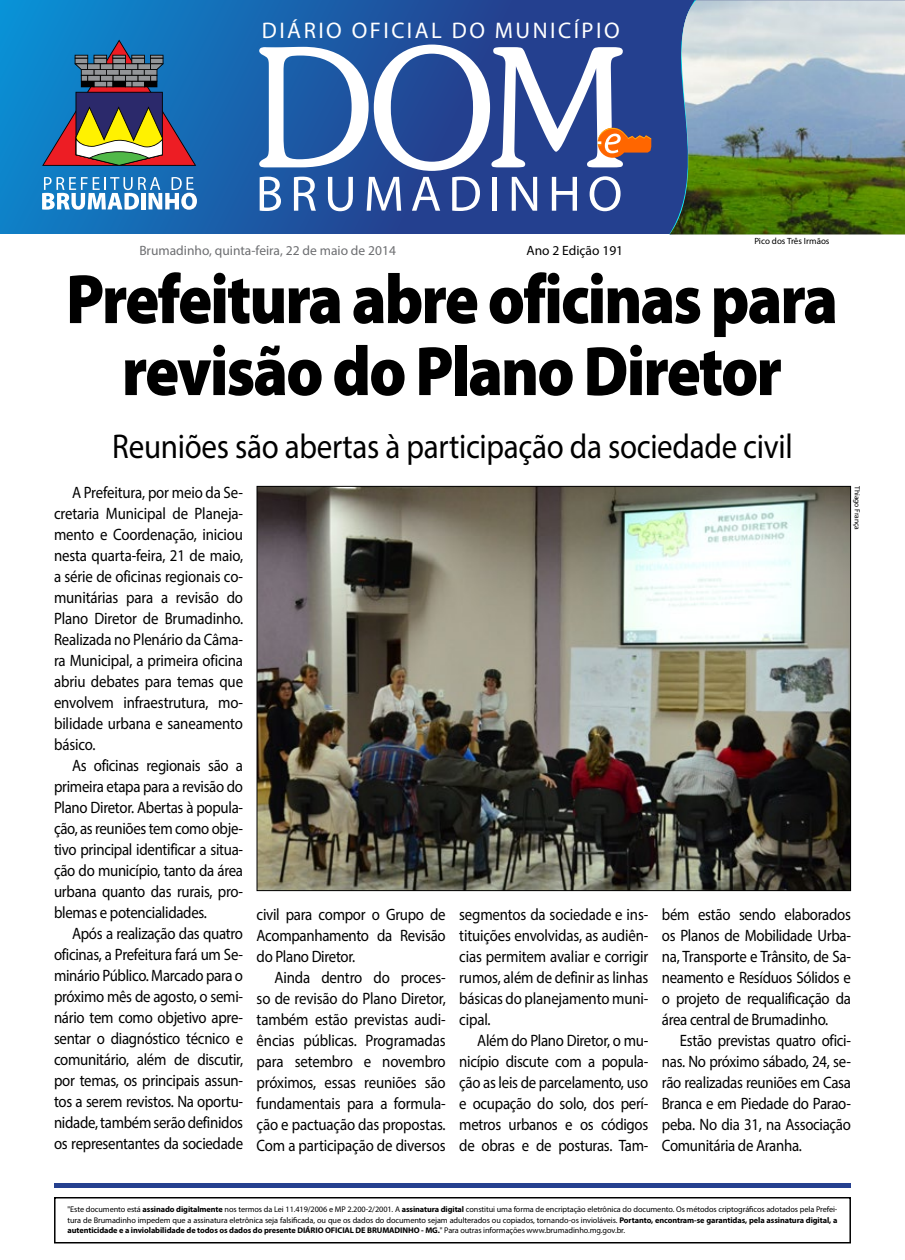
<style>
.page{position:relative;width:905px;height:1260px;background:#fff}
.page>*{position:absolute;margin:0;border:0;box-sizing:border-box;transform-origin:0 0}
.t1{font:300 166.5px "Souvenir IT Cby BT";color:#fff}
.t2{font:900 70.5px/72px "Myriad Pro";letter-spacing:-.03em;color:#000;text-align:center;scale:.9 1}
.t3{font:50.25px "Myriad Pro";letter-spacing:.14em;color:#fff}
.t4{font:34.5px "Myriad Pro";letter-spacing:-.01em;color:#000;scale:.9 1}
.t5{font:22.65px "Myriad Pro";letter-spacing:.11em;color:#fff}
.t6{font:16.5px/21px "Myriad Pro";letter-spacing:-.02em;color:#000;text-align:justify;scale:.9 1}
.t7{font:13.5px "Myriad Pro";color:#6d6e71}
.t8{font:13.5px "Myriad Pro";color:#000}
.t9{font:9px "Myriad Pro";color:#000}
.t10{font:8.25px/10.5px "Myriad Pro";letter-spacing:-.01em;color:#000;text-align:justify}
.t11{font:7.5px "Myriad Pro";color:#000}
.s1{font-weight:700}
</style>
<div class="page">
<hr style="left:55px;top:1184px;width:795px;height:4px;background:#25408f">
<div style="left:54px;top:1197px;width:796px;height:47px;border:2px solid #000"></div>
<img style="left:258px;top:488px;width:590px;height:401px">
<svg style="left:0;top:0;width:656px;height:234px;background:#1d54a0"></svg>
<svg style="left:42px;top:30px;width:154px;height:136px;background:#536c81"></svg>
<svg style="left:42px;top:177px;width:155px;height:33px"></svg>
<svg style="left:597px;top:128px;width:54px;height:30px;background:#b66945"></svg>
<div style="left:656px;top:0;width:12px;height:234px;background:#24408f"></div>
<img style="left:668px;top:0;width:236px;height:234px">
<h3 class="t5" style="left:262px;top:17px;width:359px">DIÁRIO OFICIAL DO MUNICÍPIO</h3>
<h1 class="t1" style="left:254px;top:6px;width:374px">DOM</h1>
<h3 class="t3" style="left:256px;top:163px;width:368px">BRUMADINHO</h3>
<p class="t7" style="left:139px;top:242px;width:258px">Brumadinho, quinta-feira, 22 de maio de 2014</p>
<p class="t8" style="left:526px;top:243px;width:98px">Ano 2 Edição 191</p>
<p class="t9" style="left:754px;top:235px;width:77px">Pico dos Três Irmãos</p>
<h2 class="t2" style="left:66px;top:264px;width:859px">Prefeitura abre oficinas para revisão do Plano Diretor</h2>
<h3 class="t4" style="left:112px;top:425px;width:757px">Reuniões são abertas à participação da sociedade civil</h3>
<p class="t6" style="left:54px;top:482px;width:212px;text-indent:18px">A Prefeitura, por meio da Se&shy;cretaria Municipal de Planeja&shy;mento e Coordenação, iniciou nesta quarta-feira, 21 de maio, a série de oficinas regionais co&shy;munitárias para a revisão do Plano Diretor de Brumadinho.<br>Realizada no Plenário da Câma&shy;ra Municipal, a primeira oficina abriu debates para temas que envolvem infraestrutura, mo&shy;bilidade urbana e saneamento básico.</p>
<p class="t6" style="left:54px;top:755px;width:212px;text-indent:18px">As oficinas regionais são a primeira etapa para a revisão do Plano Diretor. Abertas à popula&shy;ção, as reuniões tem como obje&shy;tivo principal identificar a situa&shy;ção do município, tanto da área urbana quanto das rurais, pro&shy;blemas e potencialidades.</p>
<p class="t6" style="left:54px;top:923px;width:212px;text-indent:18px">Após a realização das quatro oficinas, a Prefeitura fará um Se&shy;minário Público. Marcado para o próximo mês de agosto, o semi&shy;nário tem como objetivo apre&shy;sentar o diagnóstico técnico e comunitário, além de discutir, por temas, os principais assun&shy;tos a serem revistos. Na oportu&shy;nidade, também serão definidos os representantes da sociedade</p>
<p class="t11" style="left:862px;top:486px;width:45px;rotate:90deg">Thiago França</p>
<p class="t6" style="left:256px;top:904px;width:212px">civil para compor o Grupo de Acompanhamento da Revisão do Plano Diretor.</p>
<p class="t6" style="left:256px;top:967px;width:212px;text-indent:18px">Ainda dentro do proces&shy;so de revisão do Plano Diretor, também estão previstas audi&shy;ências públicas. Programadas para setembro e novembro próximos, essas reuniões são fundamentais para a formula&shy;ção e pactuação das propostas.<br>Com a participação de diversos</p>
<p class="t6" style="left:459px;top:904px;width:212px">segmentos da sociedade e ins&shy;tituições envolvidas, as audiên&shy;cias permitem avaliar e corrigir rumos, além de definir as linhas básicas do planejamento muni&shy;cipal.</p>
<p class="t6" style="left:459px;top:1030px;width:212px;text-indent:18px">Além do Plano Diretor, o mu&shy;nicípio discute com a popula&shy;ção as leis de parcelamento, uso e ocupação do solo, dos perí&shy;metros urbanos e os códigos de obras e de posturas. Tam-</p>
<p class="t6" style="left:662px;top:904px;width:212px">bém estão sendo elaborados os Planos de Mobilidade Urba&shy;na, Transporte e Trânsito, de Sa&shy;neamento e Resíduos Sólidos e o projeto de requalificação da área central de Brumadinho.</p>
<p class="t6" style="left:662px;top:1030px;width:212px;text-indent:18px">Estão previstas quatro ofici&shy;nas. No próximo sábado, 24, se&shy;rão realizadas reuniões em Casa Branca e em Piedade do Parao&shy;peba. No dia 31, na Associação Comunitária de Aranha.</p>
<p class="t10" style="left:68px;top:1204px;width:771px">"Este documento está <span class="s1">assinado digitalmente</span> nos termos da Lei 11.419/2006 e MP 2.200-2/2001. A <span class="s1">assinatura digital</span> constitui uma forma de encriptação eletrônica do documento. Os métodos criptográficos adotados pela Prefei&shy;tura de Brumadinho impedem que a assinatura eletrônica seja falsificada, ou que os dados do documento sejam adulterados ou copiados, tornando-os invioláveis. <span class="s1">Portanto, encontram-se garantidas, pela assinatura digital, a autenticidade e a inviolabilidade de todos os dados do presente DIÁRIO OFICIAL DE BRUMADINHO - MG.</span>" Para outras informações www.brumadinho.mg.gov.br.</p>
</div>
